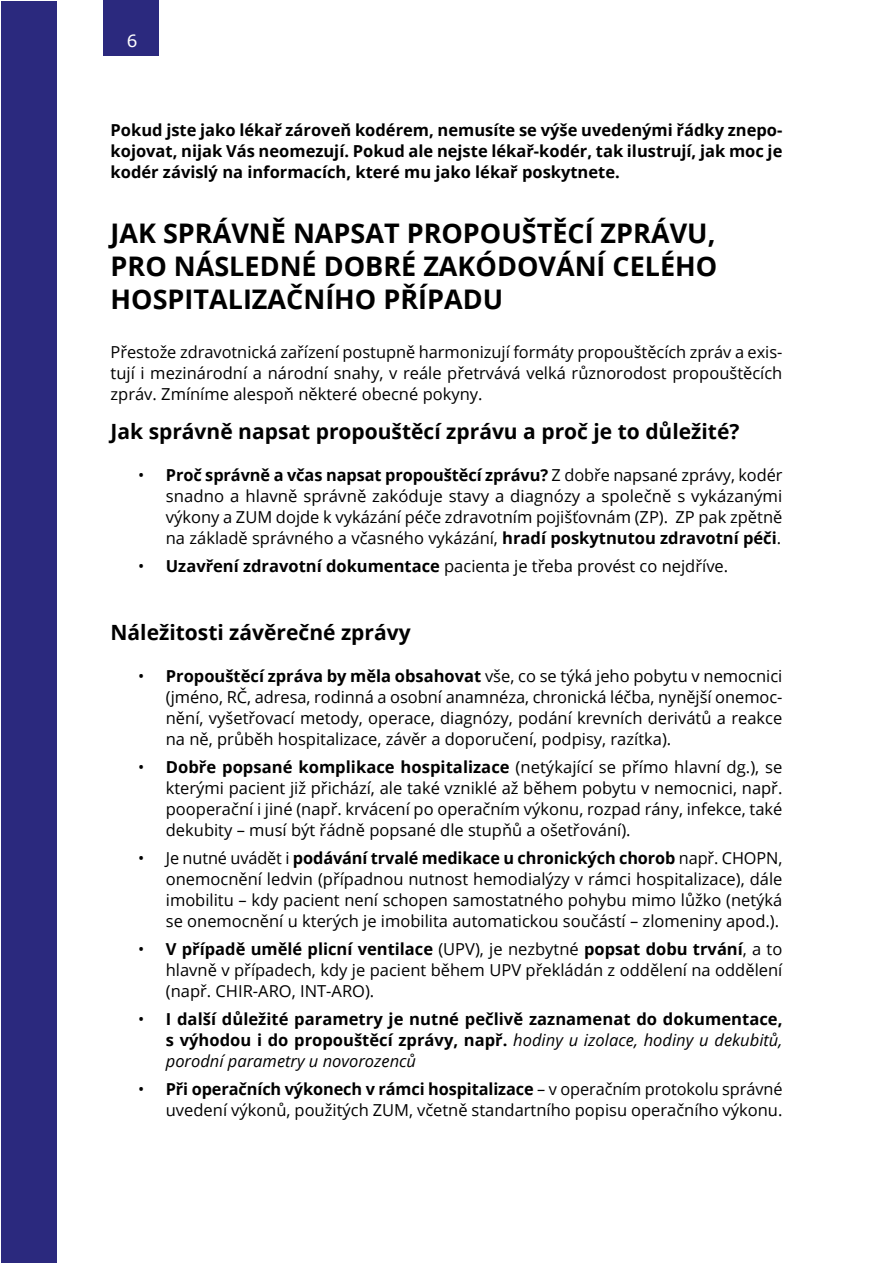
<style>
.page{position:relative;width:893px;height:1263px;background:#fff}
.page>*{position:absolute;margin:0;border:0;box-sizing:border-box;transform-origin:0 0}
.N1{font:700 27px/33px "Open Sans";color:#000;text-align:justify}
.N2{font:700 21px "Open Sans";color:#000}
.t1{font:16.8px "Verdana";color:#fff}
.TEXT{font:16.5px/21px "Open Sans";color:#000;text-align:justify}
.TEXT-2{font:700 16.5px/21px "Open Sans";color:#000;text-align:justify}
.s1{font-weight:700}
.s2{font-weight:400}
.s3{font-weight:400;font-style:italic}
</style>
<div class="page">
<div style="left:103px;top:0;width:56px;height:55px;background:#2b297e"></div>
<div style="left:1px;top:1px;width:56px;height:1262px;background:#2b297e"></div>
<p class="t1" style="left:127px;top:29px;width:12px">6</p>
<p class="TEXT-2" style="left:111px;top:119px;width:673px">Pokud jste jako lékař zároveň kodérem, nemusíte se výše uvedenými řádky znepo&shy;kojovat, nijak Vás neomezují. Pokud ale nejste lékař-kodér, tak ilustrují, jak moc je kodér závislý na informacích, které mu jako lékař poskytnete.</p>
<p class="N1" style="left:111px;top:216px;width:608px">JAK SPRÁVNĚ NAPSAT PROPOUŠTĚCÍ ZPRÁVU, PRO NÁSLEDNÉ DOBRÉ ZAKÓDOVÁNÍ CELÉHO HOSPITALIZAČNÍHO PŘÍPADU</p>
<p class="TEXT" style="left:111px;top:341px;width:673px">Přestože zdravotnická zařízení postupně harmonizují formáty propouštěcích zpráv a exis&shy;tují i mezinárodní a národní snahy, v reále přetrvává velká různorodost propouštěcích zpráv. Zmíníme alespoň některé obecné pokyny.</p>
<p class="N2" style="left:111px;top:417px;width:630px">Jak správně napsat propouštěcí zprávu a proč je to důležité?</p>
<p class="TEXT" style="left:166px;top:464px;width:618px;text-indent:-28px">• <span class="s1">Proč správně a včas napsat propouštěcí zprávu?</span> Z dobře napsané zprávy, kodér snadno a hlavně správně zakóduje stavy a diagnózy a společně s vykázanými výkony a ZUM dojde k vykázání péče zdravotním pojišťovnám (ZP). ZP pak zpětně na základě správného a včasného vykázání, <span class="s1">hradí poskytnutou zdravotní péči</span>.</p>
<p class="TEXT" style="left:138px;top:555px;width:592px">• <span class="s1">Uzavření zdravotní dokumentace</span> pacienta je třeba provést co nejdříve.</p>
<p class="N2" style="left:111px;top:618px;width:302px">Náležitosti závěrečné zprávy</p>
<p class="TEXT" style="left:166px;top:665px;width:618px;text-indent:-28px">• <span class="s1">Propouštěcí zpráva by měla obsahovat</span> vše, co se týká jeho pobytu v nemocnici (jméno, RČ, adresa, rodinná a osobní anamnéza, chronická léčba, nynější onemoc&shy;nění, vyšetřovací metody, operace, diagnózy, podání krevních derivátů a reakce na ně, průběh hospitalizace, závěr a doporučení, podpisy, razítka).</p>
<p class="TEXT" style="left:166px;top:756px;width:618px;text-indent:-28px">• <span class="s1">Dobře popsané komplikace hospitalizace</span> (netýkající se přímo hlavní dg.), se kterými pacient již přichází, ale také vzniklé až během pobytu v nemocnici, např. pooperační i jiné (např. krvácení po operačním výkonu, rozpad rány, infekce, také dekubity – musí být řádně popsané dle stupňů a ošetřování).</p>
<p class="TEXT" style="left:166px;top:847px;width:618px;text-indent:-28px">• Je nutné uvádět i <span class="s1">podávání trvalé medikace u chronických chorob</span> např. CHOPN, onemocnění ledvin (případnou nutnost hemodialýzy v rámci hospitalizace), dále imobilitu – kdy pacient není schopen samostatného pohybu mimo lůžko (netýká se onemocnění u kterých je imobilita automatickou součástí – zlomeniny apod.).</p>
<p class="TEXT" style="left:166px;top:938px;width:618px;text-indent:-28px">• <span class="s1">V případě umělé plicní ventilace</span> (UPV), je nezbytné <span class="s1">popsat dobu trvání</span>, a to hlavně v případech, kdy je pacient během UPV překládán z oddělení na oddělení (např. CHIR-ARO, INT-ARO).</p>
<p class="TEXT-2" style="left:166px;top:1008px;width:618px;text-indent:-28px"><span class="s2">•</span> I další důležité parametry je nutné pečlivě zaznamenat do dokumentace, s výhodou i do propouštěcí zprávy, např. <span class="s3">hodiny u izolace, hodiny u dekubitů, porodní parametry u novorozenců</span></p>
<p class="TEXT" style="left:138px;top:1078px;width:646px;text-align:right">• <span class="s1">Při operačních výkonech v rámci hospitalizace</span> – v operačním protokolu správné uvedení výkonů, použitých ZUM, včetně standartního popisu operačního výkonu.</p>
</div>
